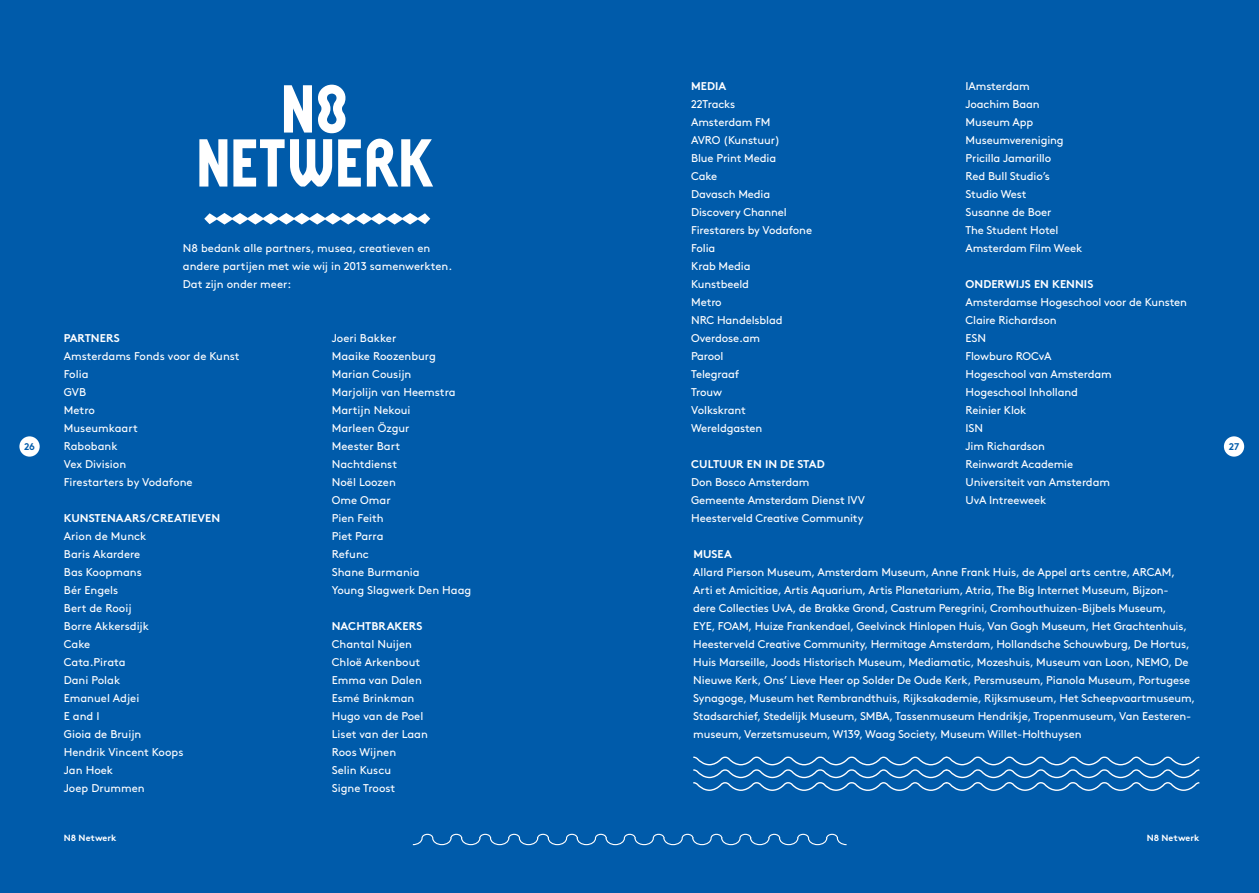
<style>
.page{position:relative;width:1259px;height:893px;background:#005baa}
.page>*{position:absolute;margin:0;border:0;box-sizing:border-box;transform-origin:0 0}
.t1{font:60px/54px "N8";color:#fff;text-align:center}
.t2{font:11.25px/18px "Brown";letter-spacing:-.01em;color:#fff}
.t3{font:700 11.25px "Brown";letter-spacing:.005em;color:#fff}
.t4{font:700 9.75px "Brown";color:#005baa}
.t5{font:700 9px "Brown";color:#fff}
</style>
<div class="page">
<div style="left:19px;top:436px;width:21px;height:21px;background:#fff;border-radius:50%"></div>
<div style="left:1224px;top:436px;width:20px;height:21px;background:#fff;border-radius:50%"></div>
<svg style="left:412px;top:833px;width:435px;height:13px"></svg>
<svg style="left:204px;top:213px;width:226px;height:12px"></svg>
<svg style="left:693px;top:757px;width:506px;height:34px"></svg>
<p class="t2" style="left:965px;top:76px;width:118px">IAmsterdam<br>Joachim Baan<br>Museum App<br>Museumvereniging<br>Pricilla Jamarillo<br>Red Bull Studio’s<br>Studio West<br>Susanne de Boer<br>The Student Hotel<br>Amsterdam Film Week</p>
<p class="t3" style="left:965px;top:275px;width:128px">ONDERWIJS EN KENN IS</p>
<p class="t2" style="left:965px;top:292px;width:223px">Amsterdamse Hogeschool voor de Kunsten<br>Claire Richardson<br>ESN<br>Flowburo ROCvA<br>Hogeschool van Amsterdam<br>Hogeschool Inholland<br>Reinier Klok<br>ISN<br>Jim Richardson<br>Reinwardt Academie<br>Universiteit van Amsterdam<br>UvA Intreeweek</p>
<p class="t3" style="left:691px;top:77px;width:37px">MEDIA</p>
<p class="t2" style="left:691px;top:94px;width:122px">22Tracks<br>Amsterdam FM<br>AVRO (Kunstuur)<br>Blue Print Media<br>Cake<br>Davasch Media<br>Discovery Channel<br>Firestarers by Vodafone<br>Folia<br>Krab Media<br>Kunstbeeld<br>Metro<br>NRC Handelsblad<br>Overdose.am<br>Parool<br>Telegraaf<br>Trouw<br>Volkskrant<br>Wereldgasten</p>
<p class="t3" style="left:691px;top:455px;width:134px">CULTUUR EN IN DE STAD</p>
<p class="t2" style="left:691px;top:472px;width:175px">Don Bosco Amsterdam<br>Gemeente Amsterdam Dienst IVV<br>Heesterveld Creative Community</p>
<p class="t3" style="left:693px;top:545px;width:40px">MUSEA</p>
<p class="t2" style="left:693px;top:562px;width:503px">Allard Pierson Museum, Amsterdam Museum, Anne Frank Huis, de Appel arts centre, ARCAM, Arti et Amicitiae, Artis Aquarium, Artis Planetarium, Atria, The Big Internet Museum, Bijzon-<br>dere Collecties UvA, de Brakke Grond, Castrum Peregrini, Cromhouthuizen-Bijbels Museum,<br>EYE, FOAM, Huize Frankendael, Geelvinck Hinlopen Huis, Van Gogh Museum, Het Grachtenhuis, Heesterveld Creative Community, Hermitage Amsterdam, Hollandsche Schouwburg, De Hortus, Huis Marseille, Joods Historisch Museum, Mediamatic, Mozeshuis, Museum van Loon, NEMO, De Nieuwe Kerk, Ons’ Lieve Heer op Solder De Oude Kerk, Persmuseum, Pianola Museum, Portugese Synagoge, Museum het Rembrandthuis, Rijksakademie, Rijksmuseum, Het Scheepvaartmuseum, Stadsarchief, Stedelijk Museum, SMBA, Tassenmuseum Hendrikje, Tropenmuseum, Van Eesteren&shy;museum, Verzetsmuseum, W139, Waag Society, Museum Willet-Holthuysen</p>
<h1 class="t1" style="left:196px;top:83px;width:238px">N8<br>NETWERK</h1>
<p class="t2" style="left:183px;top:238px;width:271px">N8 bedank alle partners, musea, creatieven en andere partijen met wie wij in 2013 samenwerkten.<br>Dat zijn onder meer:</p>
<p class="t2" style="left:332px;top:328px;width:141px">Joeri Bakker<br>Maaike Roozenburg<br>Marian Cousijn<br>Marjolijn van Heemstra<br>Martijn Nekoui<br>Marleen Özgur<br>Meester Bart<br>Nachtdienst<br>Noël Loozen<br>Ome Omar<br>Pien Feith<br>Piet Parra<br>Refunc<br>Shane Burmania<br>Young Slagwerk Den Haag</p>
<p class="t3" style="left:332px;top:617px;width:25px">NACHTBR</p>
<p class="t3" style="left:387px;top:617px;width:30px">AKERS</p>
<p class="t2" style="left:332px;top:634px;width:98px">Chantal Nuijen<br>Chloë Arkenbout<br>Emma van Dalen<br>Esmé Brinkman<br>Hugo van de Poel<br>Liset van der Laan<br>Roos Wijnen<br>Selin Kuscu<br>Signe Troost</p>
<p class="t3" style="left:64px;top:329px;width:22px">PARTN</p>
<p class="t3" style="left:100px;top:329px;width:14px">ERS</p>
<p class="t2" style="left:64px;top:346px;width:177px">Amsterdams Fonds voor de Kunst<br>Folia<br>GVB<br>Metro<br>Museumkaart<br>Rabobank<br>Vex Division<br>Firestarters by Vodafone</p>
<p class="t3" style="left:64px;top:509px;width:24px">KUNST</p>
<p class="t3" style="left:101px;top:509px;width:119px">ENAARS/CREATIEVEN</p>
<p class="t2" style="left:64px;top:526px;width:121px">Arion de Munck<br>Baris Akardere<br>Bas Koopmans<br>Bér Engels<br>Bert de Rooij<br>Borre Akkersdijk<br>Cake<br>Cata.Pirata<br>Dani Polak<br>Emanuel Adjei<br>E and I<br>Gioia de Bruijn<br>Hendrik Vincent Koops<br>Jan Hoek<br>Joep Drummen</p>
<p class="t4" style="left:24px;top:438px;width:12px">26</p>
<p class="t4" style="left:1228px;top:438px;width:12px">27</p>
<p class="t5" style="left:64px;top:830px;width:54px">N8 NETWERK</p>
<p class="t5" style="left:1146px;top:830px;width:54px">N8 NETWERK</p>
</div>
